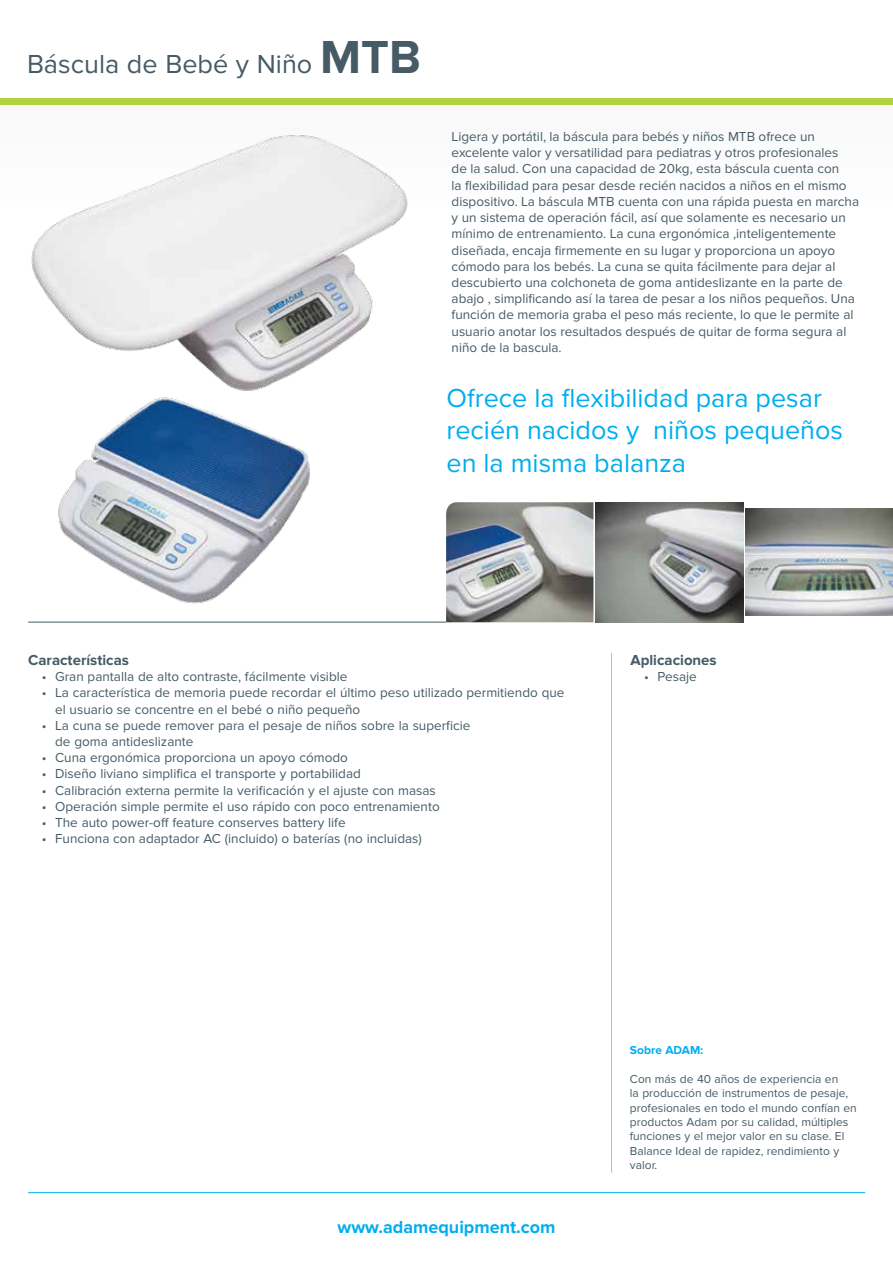
<style>
.page{position:relative;width:893px;height:1263px;background:#fff}
.page>*{position:absolute;margin:0;border:0;box-sizing:border-box;transform-origin:0 0}
.t1{font:27px/32.4px "Proxima Nova";color:#00aeef}
.t2{font:27px "Proxima Nova";color:#465b65}
.t3{font:700 18px "Proxima Nova";color:#00aeef}
.t4{font:700 15px "Proxima Nova";color:#465b65}
.t5{font:13.5px/16.2px "Proxima Nova";color:#465b65}
.t6{font:12px/14.4px "Proxima Nova";color:#465b65}
.t7{font:700 12px "Proxima Nova";color:#00aeef}
.s1{font-weight:700;font-size:48px}
</style>
<div class="page">
<div style="left:0;top:104px;width:893px;height:114px;background:#fafbfb"></div>
<div style="left:0;top:98px;width:893px;height:6px;background:#b2d33e"></div>
<hr style="left:28px;top:1192px;width:837px;height:1px;background:#00aeef">
<hr style="left:28px;top:622px;width:418px;height:1px;background:#465b65">
<hr style="left:611px;top:653px;width:1px;height:520px;background:#b1bfc7">
<img style="left:745px;top:509px;width:148px;height:107px">
<img style="left:596px;top:502px;width:147px;height:120px">
<img style="left:446px;top:502px;width:147px;height:120px">
<img style="left:31px;top:135px;width:377px;height:256px">
<img style="left:58px;top:397px;width:252px;height:207px">
<h1 class="t2" style="left:27px;top:48px;width:395px">Báscula de Bebé y Niño <span class="s1">MTB</span></h1>
<p class="t5" style="left:452px;top:129px;width:409px">Ligera y portátil, la báscula para bebés y niños MTB ofrece un excelente valor y versatilidad para pediatras y otros profesionales<br>de la salud. Con una capacidad de 20kg, esta báscula cuenta con<br>la flexibilidad para pesar desde recién nacidos a niños en el mismo dispositivo. La báscula MTB cuenta con una rápida puesta en marcha y un sistema de operación fácil, así que solamente es necesario un mínimo de entrenamiento. La cuna ergonómica ,inteligentemente diseñada, encaja firmemente en su lugar y proporciona un apoyo cómodo para los bebés. La cuna se quita fácilmente para dejar al descubierto una colchoneta de goma antideslizante en la parte de abajo , simplificando así la tarea de pesar a los niños pequeños. Una función de memoria graba el peso más reciente, lo que le permite al usuario anotar los resultados después de quitar de forma segura al niño de la bascula.</p>
<h1 class="t1" style="left:446px;top:382px;width:398px">Ofrece la flexibilidad para pesar recién nacidos y niños pequeños en la misma balanza</h1>
<p class="t4" style="left:28px;top:651px;width:102px">Características</p>
<p class="t5" style="left:42px;top:669px;width:307px">• Gran pantalla de alto contraste, fácilmente visible</p>
<p class="t5" style="left:55px;top:685px;width:511px;text-indent:-14px">• La característica de memoria puede recordar el último peso utilizado permitiendo que el usuario se concentre en el bebé o niño pequeño</p>
<p class="t5" style="left:55px;top:717px;width:417px;text-indent:-14px">• La cuna se puede remover para el pesaje de niños sobre la superficie de goma antideslizante</p>
<p class="t5" style="left:42px;top:750px;width:308px">• Cuna ergonómica proporciona un apoyo cómodo</p>
<p class="t5" style="left:42px;top:766px;width:321px">• Diseño liviano simplifica el transporte y portabilidad</p>
<p class="t5" style="left:42px;top:782px;width:396px">• Calibración externa permite la verificación y el ajuste con masas</p>
<p class="t5" style="left:42px;top:798px;width:400px">• Operación simple permite el uso rápido con poco entrenamiento</p>
<p class="t5" style="left:42px;top:814px;width:305px">• The auto power-off feature conserves battery life</p>
<p class="t5" style="left:42px;top:831px;width:382px">• Funciona con adaptador AC (incluido) o baterías (no incluidas)</p>
<p class="t4" style="left:630px;top:651px;width:88px">Aplicaciones</p>
<p class="t5" style="left:644px;top:669px;width:54px">• Pesaje</p>
<h2 class="t3" style="left:338px;top:1217px;width:219px">www.adamequipment.com</h2>
<p class="t7" style="left:630px;top:1043px;width:75px">Sobre ADAM:</p>
<p class="t6" style="left:630px;top:1072px;width:228px">Con más de 40 años de experiencia en<br>la producción de instrumentos de pesaje, profesionales en todo el mundo confían en productos Adam por su calidad, múltiples funciones y el mejor valor en su clase. El Balance Ideal de rapidez, rendimiento y valor.</p>
</div>
